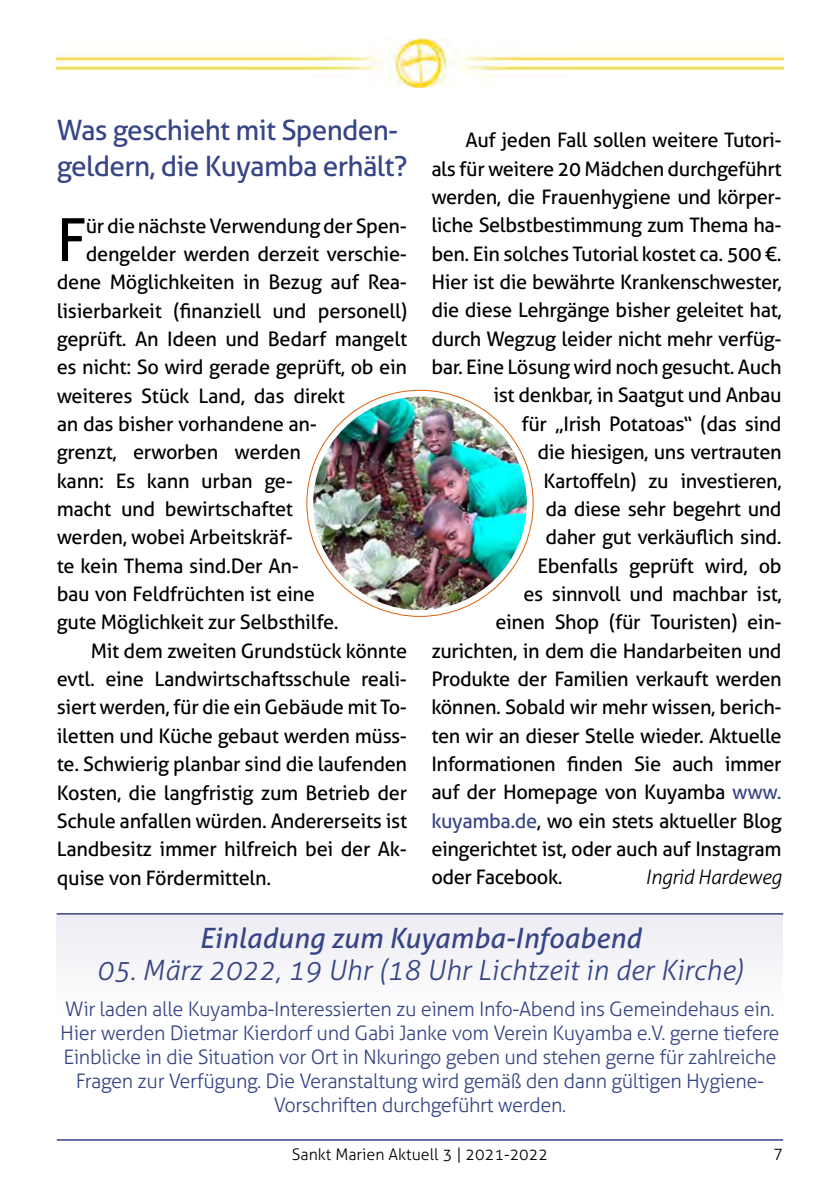
<style>
.page{position:relative;width:840px;height:1191px;background:#fff}
.page>*{position:absolute;margin:0;border:0;box-sizing:border-box;transform-origin:0 0}
.t1{font:59.4px "Aller";color:#000}
.t2{font:28px/36px "Aller";letter-spacing:-.025em;color:#364585}
.t3{font:italic 300 28px "Aller";color:#364585}
.t4{font:italic 28px "Aller";color:#364585}
.t5{font:20px "Aller";letter-spacing:-.02em;color:#000}
.t6{font:300 20px/24px "Aller";letter-spacing:-.02em;color:#364585;text-align:center}
.t7{font:italic 300 20px "Aller";letter-spacing:-.02em;color:#000}
.t8{font:300 16px "Aller";color:#000}
.s1{color:#364585}
</style>
<div class="page">
<hr style="left:57px;top:1139px;width:725px;height:1px;background:#364585">
<img style="left:57px;top:39px;width:725px;height:48px">
<div style="left:57px;top:913px;width:725px;height:99px;background:#f5f5f8"></div>
<hr style="left:57px;top:913px;width:725px;height:1px;background:#364585">
<svg style="left:307px;top:390px;width:226px;height:226px"></svg>
<img style="left:313px;top:396px;width:213px;height:214px;border-radius:107px">
<h2 class="t2" style="left:57px;top:112px;width:352px">Was geschieht mit Spenden&shy;geldern, die Kuyamba erhält?</h2>
<h1 class="t1" style="left:57px;top:204px;width:31px">F</h1>
<p class="t5" style="left:86px;top:213px;width:322px">ür die nächste Verwendung der Spen-</p>
<p class="t5" style="left:465px;top:128px;width:317px">Auf jeden Fall sollen weitere Tutori-</p>
<p class="t5" style="left:431px;top:156px;width:351px">als für weitere 20 Mädchen durchgeführt</p>
<p class="t5" style="left:431px;top:185px;width:352px">werden, die Frauenhygiene und körper-</p>
<p class="t5" style="left:431px;top:213px;width:351px">liche Selbstbestimmung zum Thema ha-</p>
<p class="t5" style="left:431px;top:241px;width:352px">ben. Ein solches Tutorial kostet ca. 500 €.</p>
<p class="t5" style="left:431px;top:270px;width:351px">Hier ist die bewährte Krankenschwester,</p>
<p class="t5" style="left:431px;top:298px;width:352px">die diese Lehrgänge bisher geleitet hat,</p>
<p class="t5" style="left:431px;top:326px;width:351px">durch Wegzug leider nicht mehr verfüg-</p>
<p class="t5" style="left:431px;top:355px;width:351px">bar. Eine Lösung wird noch gesucht. Auch</p>
<p class="t5" style="left:493px;top:383px;width:290px">ist denkbar, in Saatgut und Anbau</p>
<p class="t5" style="left:521px;top:411px;width:261px">für „Irish Potatoas“ (das sind</p>
<p class="t5" style="left:537px;top:440px;width:245px">die hiesigen, uns vertrauten</p>
<p class="t5" style="left:543px;top:468px;width:240px">Kartoffeln) zu investieren,</p>
<p class="t5" style="left:545px;top:496px;width:237px">da diese sehr begehrt und</p>
<p class="t5" style="left:545px;top:525px;width:238px">daher gut verkäuflich sind.</p>
<p class="t5" style="left:537px;top:553px;width:246px">Ebenfalls geprüft wird, ob</p>
<p class="t5" style="left:523px;top:581px;width:260px">es sinnvoll und machbar ist,</p>
<p class="t5" style="left:495px;top:610px;width:288px">einen Shop (für Touristen) ein-</p>
<p class="t5" style="left:431px;top:638px;width:351px">zurichten, in dem die Handarbeiten und</p>
<p class="t5" style="left:431px;top:666px;width:352px">Produkte der Familien verkauft werden</p>
<p class="t5" style="left:431px;top:695px;width:352px">können. Sobald wir mehr wissen, berich-</p>
<p class="t5" style="left:431px;top:723px;width:352px">ten wir an dieser Stelle wieder. Aktuelle</p>
<p class="t5" style="left:431px;top:751px;width:352px">Informationen finden Sie auch immer</p>
<p class="t5" style="left:431px;top:780px;width:351px">auf der Homepage von Kuyamba <span class="s1">www.</span></p>
<p class="t5" style="left:431px;top:808px;width:352px"><span class="s1">kuyamba.de</span>, wo ein stets aktueller Blog</p>
<p class="t5" style="left:431px;top:837px;width:351px">eingerichtet ist, oder auch auf Instagram</p>
<p class="t5" style="left:431px;top:865px;width:133px">oder Facebook.</p>
<p class="t7" style="left:645px;top:865px;width:138px">Ingrid Hardeweg</p>
<h2 class="t4" style="left:199px;top:921px;width:443px">Einladung zum Kuyamba-Infoabend</h2>
<h2 class="t3" style="left:96px;top:953px;width:648px">05. März 2022, 19 Uhr (18 Uhr Lichtzeit in der Kirche)</h2>
<p class="t6" style="left:60px;top:997px;width:720px">Wir laden alle Kuyamba-Interessierten zu einem Info-Abend ins Gemeindehaus ein.<br>Hier werden Dietmar Kierdorf und Gabi Janke vom Verein Kuyamba e.V. gerne tiefere Einblicke in die Situation vor Ort in Nkuringo geben und stehen gerne für zahlreiche Fragen zur Verfügung. Die Veranstaltung wird gemäß den dann gültigen Hygiene-Vorschriften durchgeführt werden.</p>
<p class="t5" style="left:86px;top:242px;width:323px">dengelder werden derzeit verschie-</p>
<p class="t5" style="left:57px;top:270px;width:351px">dene Möglichkeiten in Bezug auf Rea-</p>
<p class="t5" style="left:57px;top:298px;width:352px">lisierbarkeit (finanziell und personell)</p>
<p class="t5" style="left:57px;top:327px;width:352px">geprüft. An Ideen und Bedarf mangelt</p>
<p class="t5" style="left:57px;top:355px;width:352px">es nicht: So wird gerade geprüft, ob ein</p>
<p class="t5" style="left:57px;top:383px;width:290px">weiteres Stück Land, das direkt</p>
<p class="t5" style="left:57px;top:412px;width:262px">an das bisher vorhandene an-</p>
<p class="t5" style="left:57px;top:440px;width:245px">grenzt, erworben werden</p>
<p class="t5" style="left:57px;top:468px;width:238px">kann: Es kann urban ge-</p>
<p class="t5" style="left:57px;top:497px;width:237px">macht und bewirtschaftet</p>
<p class="t5" style="left:57px;top:525px;width:237px">werden, wobei Arbeitskräf-</p>
<p class="t5" style="left:57px;top:553px;width:244px">te kein Thema sind.Der An-</p>
<p class="t5" style="left:57px;top:582px;width:260px">bau von Feldfrüchten ist eine</p>
<p class="t5" style="left:57px;top:610px;width:283px">gute Möglichkeit zur Selbsthilfe.</p>
<p class="t5" style="left:91px;top:638px;width:318px">Mit dem zweiten Grundstück könnte</p>
<p class="t5" style="left:57px;top:667px;width:352px">evtl. eine Landwirtschaftsschule reali-</p>
<p class="t5" style="left:57px;top:695px;width:352px">siert werden, für die ein Gebäude mit To-</p>
<p class="t5" style="left:57px;top:723px;width:351px">iletten und Küche gebaut werden müss-</p>
<p class="t5" style="left:57px;top:752px;width:352px">te. Schwierig planbar sind die laufenden</p>
<p class="t5" style="left:57px;top:780px;width:352px">Kosten, die langfristig zum Betrieb der</p>
<p class="t5" style="left:57px;top:808px;width:352px">Schule anfallen würden. Andererseits ist</p>
<p class="t5" style="left:57px;top:837px;width:351px">Landbesitz immer hilfreich bei der Ak-</p>
<p class="t5" style="left:57px;top:865px;width:216px">quise von Fördermitteln.</p>
<p class="t8" style="left:292px;top:1145px;width:258px">Sankt Marien Aktuell 3 | 2021-2022</p>
<p class="t8" style="left:773px;top:1144px;width:11px">7</p>
</div>
